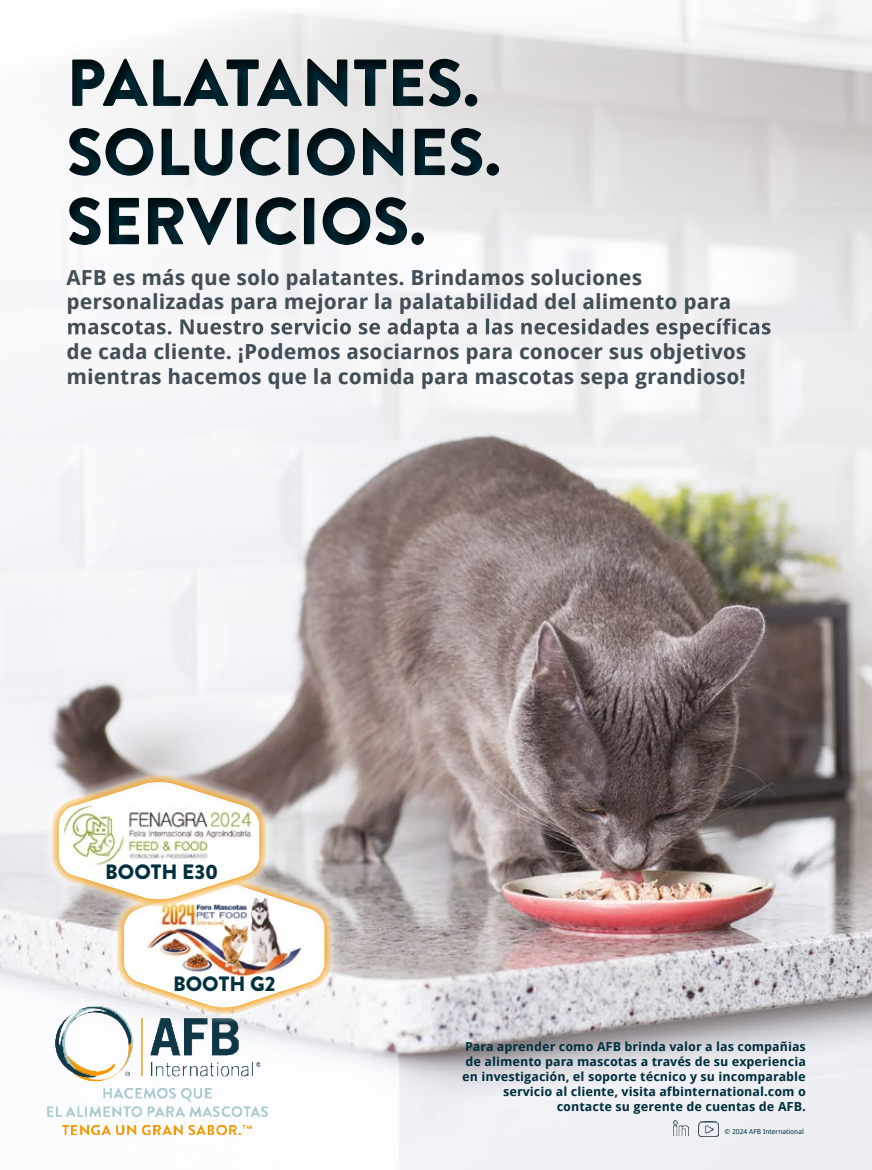
<style>
.page{position:relative;width:872px;height:1170px;background:#fff}
.page>*{position:absolute;margin:0;border:0;box-sizing:border-box;transform-origin:0 0}
.t1{font:900 66.45px/69.2px "Brandon Grotesque";color:#00303e}
.t2{font:700 20.7px/24.9px "Droid Sans";color:#424f57;scale:1.06 1}
.t3{font:900 20.7px "Brandon Grotesque";color:#00303e}
.t4{font:700 12.45px/15px "Droid Sans";color:#00303e;text-align:right;scale:1.06 1}
.t5{font:6.9px "Droid Sans";color:#00303e}
</style>
<div class="page">
<img style="left:0;top:0;width:872px;height:1169px">
<img style="left:45px;top:1005px;width:224px;height:129px">
<img style="left:673px;top:1120px;width:16px;height:15px">
<img style="left:699px;top:1121px;width:19px;height:15px">
<svg style="left:54px;top:36px;width:719px;height:257px"></svg>
<svg style="left:68px;top:318px;width:702px;height:21px"></svg>
<svg style="left:108px;top:867px;width:232px;height:156px"></svg>
<svg style="left:43px;top:766px;width:232px;height:148px"></svg>
<img style="left:50px;top:775px;width:283px;height:241px">
<svg style="left:50px;top:775px;width:217px;height:132px"></svg>
<img style="left:63px;top:797px;width:192px;height:72px">
<h1 class="t1" style="left:66px;top:49px;width:436px">PALATANTES.<br>SOLUCIONES.<br>SERVICIOS.</h1>
<h2 class="t2" style="left:66px;top:264px;width:628px">AFB es más que solo palatantes. Brindamos soluciones personalizadas para mejorar la palatabilidad del alimento para</h2>
<h2 class="t2" style="left:66px;top:339px;width:643px">de cada cliente. ¡Podemos asociarnos para conocer sus objetivos mientras hacemos que la comida para mascotas sepa grandioso!</h2>
<h2 class="t3" style="left:105px;top:856px;width:115px">BOOTH E30</h2>
<h2 class="t3" style="left:173px;top:968px;width:104px">BOOTH G2</h2>
<p class="t4" style="left:462px;top:1038px;width:326px">Para aprender como AFB brinda valor a las compañias de alimento para mascotas a través de su experiencia en investigación, el soporte técnico y su incomparable servicio al cliente, visita afbinternational.com o contacte su gerente de cuentas de AFB.</p>
<p class="t5" style="left:724px;top:1126px;width:81px">© 2024 AFB International</p>
</div>
